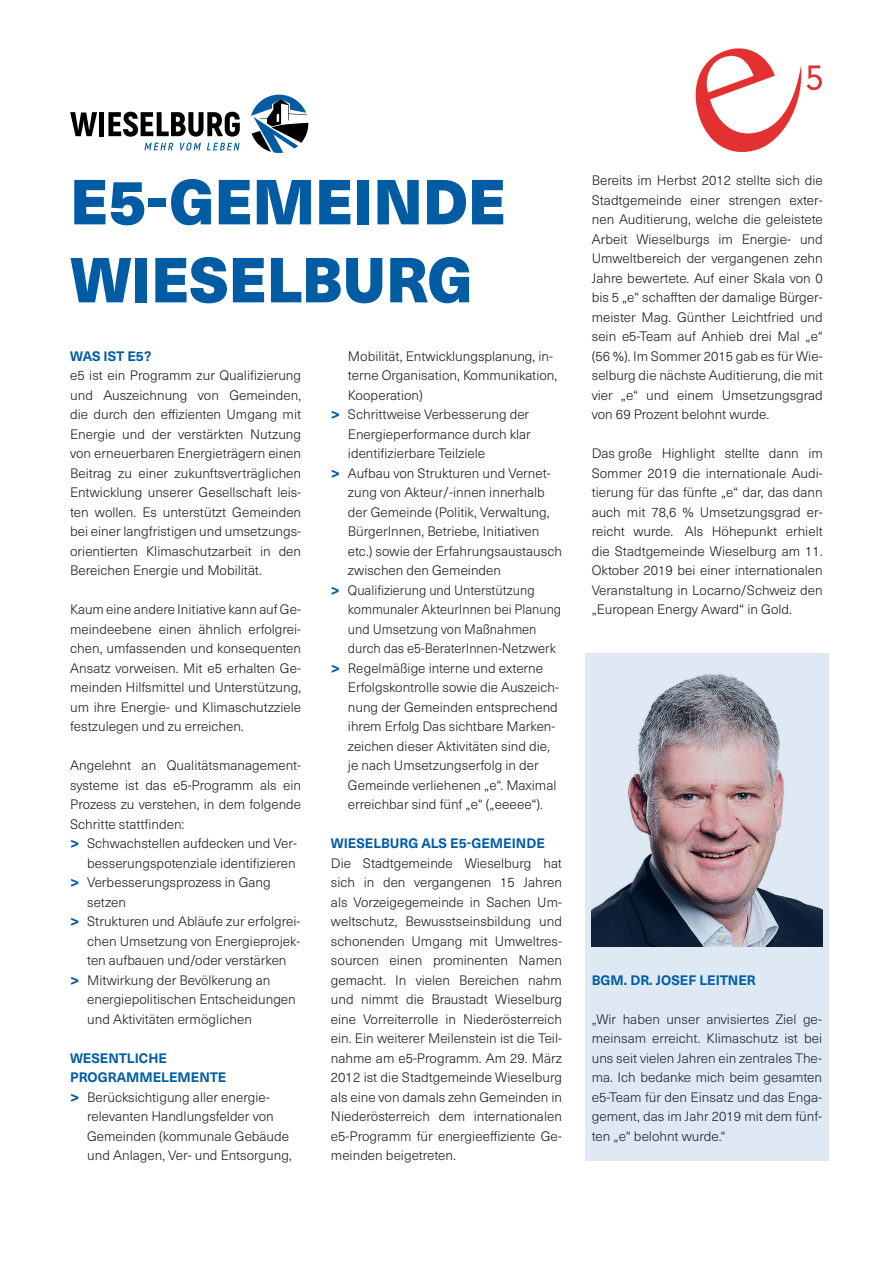
<style>
.page{position:relative;width:893px;height:1263px;background:#fff}
.page>*{position:absolute;margin:0;border:0;box-sizing:border-box;transform-origin:0 0}
.t1{font:900 62.4px/78px "Neue Haas Unica W1 G";color:#015ca3;scale:.96 1}
.t2{font:300 13.5px/19.5px "Neue Haas Unica W1 G";color:#231f20;text-align:justify}
.t3{font:300 13.5px "Neue Haas Unica W1 G";color:#231f20;scale:.96 1}
.t4{font:700 13.5px "Neue Haas Unica W1 G";color:#015ca3}
.s1{font-weight:700;font-size:16.5px;color:#015ca3}
</style>
<div class="page">
<svg style="left:70px;top:112px;width:27px;height:24px"></svg>
<div style="left:99px;top:112px;width:5px;height:24px;background:#000001"></div>
<svg style="left:108px;top:112px;width:132px;height:25px"></svg>
<svg style="left:144px;top:143px;width:29px;height:7px"></svg>
<svg style="left:180px;top:143px;width:21px;height:7px"></svg>
<svg style="left:207px;top:143px;width:33px;height:7px"></svg>
<svg style="left:251px;top:95px;width:57px;height:58px"></svg>
<img style="left:695px;top:48px;width:127px;height:104px">
<svg style="left:585px;top:654px;width:244px;height:507px;background:#c0c3cd"></svg>
<h1 class="t1" style="left:70px;top:159px;width:455px">E5-GEMEINDE<br>WIESELBURG</h1>
<p class="t2" style="left:592px;top:170px;width:233px">Bereits im Herbst 2012 stellte sich die Stadtgemeinde einer strengen exter&shy;nen Auditierung, welche die geleistete Arbeit Wieselburgs im Energie- und Umweltbereich der vergangenen zehn Jahre bewertete. Auf einer Skala von 0 bis 5 „e“ schafften der damalige Bürger&shy;meister Mag. Günther Leichtfried und sein e5-Team auf Anhieb drei Mal „e“ (56 %). Im Sommer 2015 gab es für Wie&shy;selburg die nächste Auditierung, die mit vier „e“ und einem Umsetzungsgrad von 69 Prozent belohnt wurde.</p>
<p class="t2" style="left:592px;top:443px;width:233px">Das große Highlight stellte dann im Sommer 2019 die internationale Audi&shy;tierung für das fünfte „e“ dar, das dann auch mit 78,6 % Umsetzungsgrad er&shy;reicht wurde. Als Höhepunkt erhielt die Stadtgemeinde Wieselburg am 11.<br>Oktober 2019 bei einer internationalen Veranstaltung in Locarno/Schweiz den „European Energy Award“ in Gold.</p>
<p class="t4" style="left:70px;top:346px;width:83px">WAS IST E5?</p>
<p class="t2" style="left:70px;top:365px;width:233px">e5 ist ein Programm zur Qualifizierung und Auszeichnung von Gemeinden, die durch den effizienten Umgang mit Energie und der verstärkten Nutzung von erneuerbaren Energieträgern einen Beitrag zu einer zukunftsverträglichen Entwicklung unserer Gesellschaft leis&shy;ten wollen. Es unterstützt Gemeinden bei einer langfristigen und umsetzungs&shy;orientierten Klimaschutzarbeit in den Bereichen Energie und Mobilität.</p>
<p class="t2" style="left:70px;top:599px;width:233px">Kaum eine andere Initiative kann auf Ge&shy;meindeebene einen ähnlich erfolgrei&shy;chen, umfassenden und konsequenten Ansatz vorweisen. Mit e5 erhalten Ge&shy;meinden Hilfsmittel und Unterstützung, um ihre Energie- und Klimaschutzziele festzulegen und zu erreichen.</p>
<p class="t2" style="left:70px;top:755px;width:233px">Angelehnt an Qualitätsmanagement-</p>
<p class="t2" style="left:70px;top:775px;width:233px">systeme ist das e5-Programm als ein</p>
<p class="t2" style="left:70px;top:794px;width:233px">Prozess zu verstehen, in dem folgende</p>
<p class="t2" style="left:70px;top:814px;width:116px">Schritte stattfinden:</p>
<p class="t2" style="left:70px;top:833px;width:228px"><span class="s1">&gt;</span> Schwachstellen aufdecken und Ver-</p>
<p class="t2" style="left:87px;top:853px;width:210px">besserungspotenziale identifizieren</p>
<p class="t2" style="left:70px;top:872px;width:202px"><span class="s1">&gt;</span> Verbesserungsprozess in Gang</p>
<p class="t2" style="left:87px;top:892px;width:40px">setzen</p>
<p class="t2" style="left:70px;top:911px;width:232px"><span class="s1">&gt;</span> Strukturen und Abläufe zur erfolgrei-</p>
<p class="t2" style="left:87px;top:931px;width:215px">chen Umsetzung von Energieprojek-</p>
<p class="t2" style="left:87px;top:950px;width:201px">ten aufbauen und/oder verstärken</p>
<p class="t2" style="left:70px;top:970px;width:202px"><span class="s1">&gt;</span> Mitwirkung der Bevölkerung an</p>
<p class="t2" style="left:87px;top:989px;width:210px">energiepolitischen Entscheidungen</p>
<p class="t2" style="left:87px;top:1009px;width:166px">und Aktivitäten ermöglichen</p>
<p class="t4" style="left:70px;top:1048px;width:98px">WESENTLICHE</p>
<p class="t4" style="left:70px;top:1067px;width:158px">PROGRAMMELEMENTE</p>
<p class="t2" style="left:70px;top:1087px;width:201px"><span class="s1">&gt;</span> Berücksichtigung aller energie-</p>
<p class="t2" style="left:87px;top:1106px;width:188px">relevanten Handlungsfelder von</p>
<p class="t2" style="left:87px;top:1126px;width:203px">Gemeinden (kommunale Gebäude</p>
<p class="t2" style="left:87px;top:1145px;width:206px">und Anlagen, Ver- und Entsorgung,</p>
<p class="t2" style="left:348px;top:346px;width:207px">Mobilität, Entwicklungsplanung, in-</p>
<p class="t2" style="left:348px;top:365px;width:211px">terne Organisation, Kommunikation,</p>
<p class="t2" style="left:348px;top:385px;width:76px">Kooperation)</p>
<p class="t2" style="left:331px;top:404px;width:200px"><span class="s1">&gt;</span> Schrittweise Verbesserung der</p>
<p class="t2" style="left:348px;top:424px;width:184px">Energieperformance durch klar</p>
<p class="t2" style="left:348px;top:443px;width:139px">identifizierbare Teilziele</p>
<p class="t2" style="left:331px;top:463px;width:221px"><span class="s1">&gt;</span> Aufbau von Strukturen und Vernet-</p>
<p class="t2" style="left:348px;top:482px;width:198px">zung von Akteur/-innen innerhalb</p>
<p class="t2" style="left:348px;top:502px;width:203px">der Gemeinde (Politik, Verwaltung,</p>
<p class="t2" style="left:348px;top:521px;width:193px">BürgerInnen, Betriebe, Initiativen</p>
<p class="t2" style="left:348px;top:541px;width:216px">etc.) sowie der Erfahrungsaustausch</p>
<p class="t2" style="left:348px;top:560px;width:155px">zwischen den Gemeinden</p>
<p class="t3" style="left:331px;top:580px;width:214px"><span class="s1">&gt;</span> Qualifizierung und Unterstützung</p>
<p class="t3" style="left:348px;top:600px;width:224px">kommunaler AkteurInnen bei Planung</p>
<p class="t3" style="left:348px;top:619px;width:198px">und Umsetzung von Maßnahmen</p>
<p class="t3" style="left:348px;top:639px;width:218px">durch das e5-BeraterInnen-Netzwerk</p>
<p class="t2" style="left:331px;top:658px;width:214px"><span class="s1">&gt;</span> Regelmäßige interne und externe</p>
<p class="t2" style="left:348px;top:677px;width:213px">Erfolgskontrolle sowie die Auszeich-</p>
<p class="t2" style="left:348px;top:697px;width:211px">nung der Gemeinden entsprechend</p>
<p class="t2" style="left:348px;top:716px;width:209px">ihrem Erfolg Das sichtbare Marken-</p>
<p class="t2" style="left:348px;top:736px;width:203px">zeichen dieser Aktivitäten sind die,</p>
<p class="t2" style="left:348px;top:755px;width:192px">je nach Umsetzungserfolg in der</p>
<p class="t2" style="left:348px;top:775px;width:210px">Gemeinde verliehenen „e“. Maximal</p>
<p class="t2" style="left:348px;top:794px;width:197px">erreichbar sind fünf „e“ („eeeee“).</p>
<p class="t4" style="left:331px;top:833px;width:215px">WIESELBURG ALS E5-GEMEINDE</p>
<p class="t2" style="left:331px;top:853px;width:233px">Die Stadtgemeinde Wieselburg hat sich in den vergangenen 15 Jahren als Vorzeigegemeinde in Sachen Um&shy;weltschutz, Bewusstseinsbildung und schonenden Umgang mit Umweltres&shy;sourcen einen prominenten Namen gemacht. In vielen Bereichen nahm und nimmt die Braustadt Wieselburg eine Vorreiterrolle in Niederösterreich ein. Ein weiterer Meilenstein ist die Teil&shy;nahme am e5-Programm. Am 29. März 2012 ist die Stadtgemeinde Wieselburg als eine von damals zehn Gemeinden in Niederösterreich dem internationalen e5-Programm für energieeffiziente Ge&shy;meinden beigetreten.</p>
<p class="t4" style="left:592px;top:970px;width:166px">BGM. DR. JOSEF LEITNER</p>
<p class="t2" style="left:592px;top:1009px;width:232px">„Wir haben unser anvisiertes Ziel ge&shy;meinsam erreicht. Klimaschutz ist bei uns seit vielen Jahren ein zentrales The&shy;ma. Ich bedanke mich beim gesamten e5-Team für den Einsatz und das Enga&shy;gement, das im Jahr 2019 mit dem fünf&shy;ten „e“ belohnt wurde.“</p>
</div>
